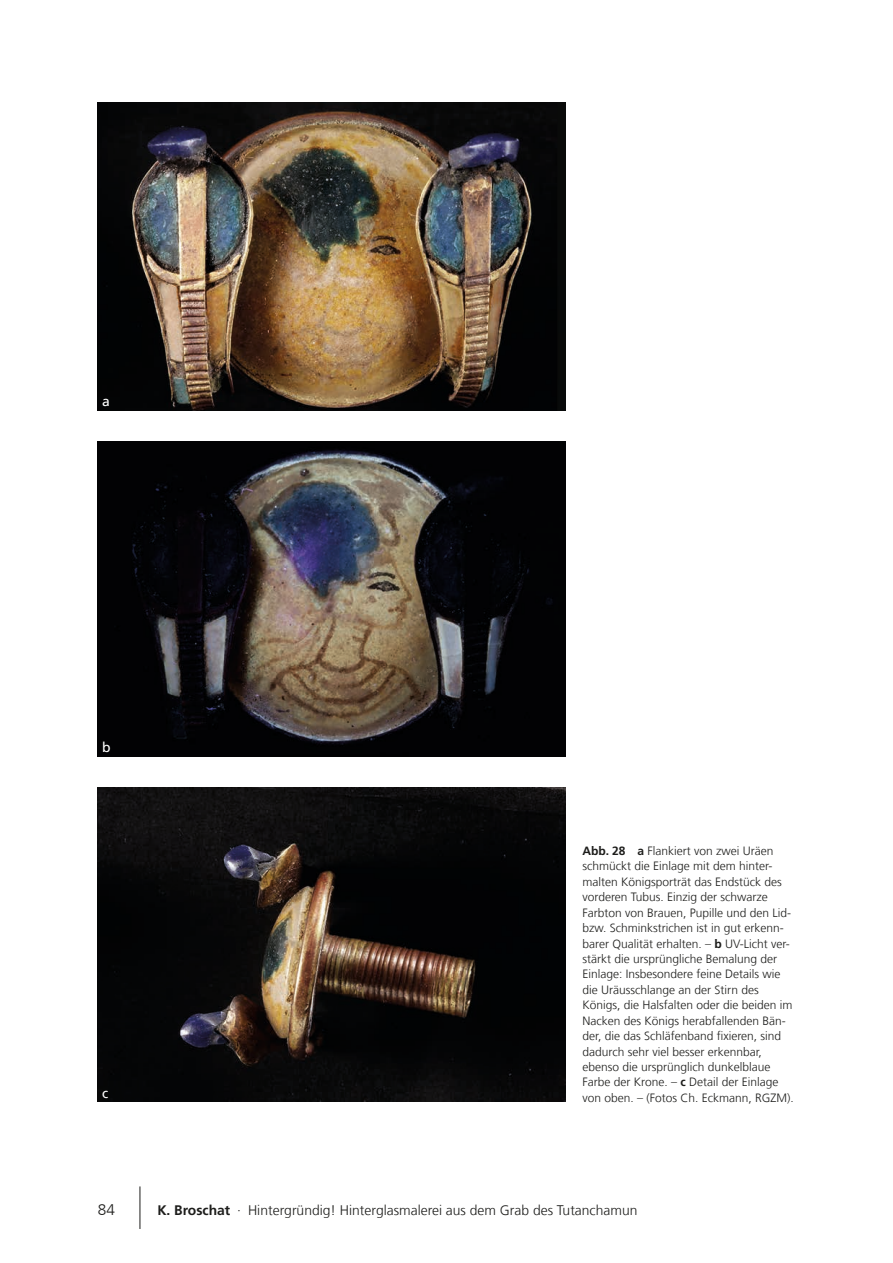
<style>
.page{position:relative;width:893px;height:1263px;background:#fff}
.page>*{position:absolute;margin:0;border:0;box-sizing:border-box;transform-origin:0 0}
.t1{font:15.3px "Frutiger LT Com Light 2";color:#1d1d1b}
.t2{font:13.8px "Frutiger LT Com Light 2";color:#1d1d1b}
.t3{font:13.8px "Frutiger LT Com";color:#fff}
.t4{font:300 12px/15.5px "Frutiger LT Com";color:#1d1d1b}
.t5{font:12px "Frutiger LT Com Light 2";color:#1d1d1b}
.s1{font-weight:700}
.s2{font-family:"Frutiger LT Com Light 2";font-weight:400}
.s3{font-family:"Frutiger LT Com";font-weight:700}
</style>
<div class="page">
<hr style="left:140px;top:1186px;width:1px;height:43px;background:#1d1d1b">
<img style="left:98px;top:102px;width:468px;height:308px">
<img style="left:98px;top:787px;width:468px;height:315px">
<img style="left:98px;top:441px;width:468px;height:315px">
<p class="t3" style="left:102px;top:393px;width:9px">a</p>
<p class="t3" style="left:102px;top:739px;width:10px">b</p>
<p class="t3" style="left:102px;top:1085px;width:8px">c</p>
<p class="t4" style="left:583px;top:843px;width:212px"><span class="s1">Abb. 28 a</span> Flankiert von zwei Uräen schmückt die Einlage mit dem hinter&shy;malten Königsporträt das Endstück des vorderen Tubus. Einzig der schwarze Farbton von Brauen, Pupille und den Lid&shy;bzw. Schminkstrichen ist in gut erkenn&shy;barer Qualität erhalten. – <span class="s1">b</span> <span class="s2">UV-Licht ver&shy;</span>stärkt die ursprüngliche Bemalung der Einlage: Insbesondere feine Details wie die Uräusschlange an der Stirn des Königs, die Halsfalten oder die beiden im Nacken des Königs herabfallenden Bän&shy;der, die das Schläfenband fixieren, sind</p>
<p class="t5" style="left:583px;top:1044px;width:181px">dadurch sehr viel besser erkennbar,</p>
<p class="t4" style="left:583px;top:1059px;width:213px">ebenso die ursprünglich dunkelblaue<br>Farbe der Krone. – <span class="s1">c</span> Detail der Einlage von oben. – (Fotos Ch. Eckmann, RGZM).</p>
<p class="t1" style="left:98px;top:1200px;width:19px">84</p>
<p class="t2" style="left:157px;top:1202px;width:482px"><span class="s3">K. Broschat</span> · Hintergründig! Hinterglasmalerei aus dem Grab des Tutanchamun</p>
</div>
